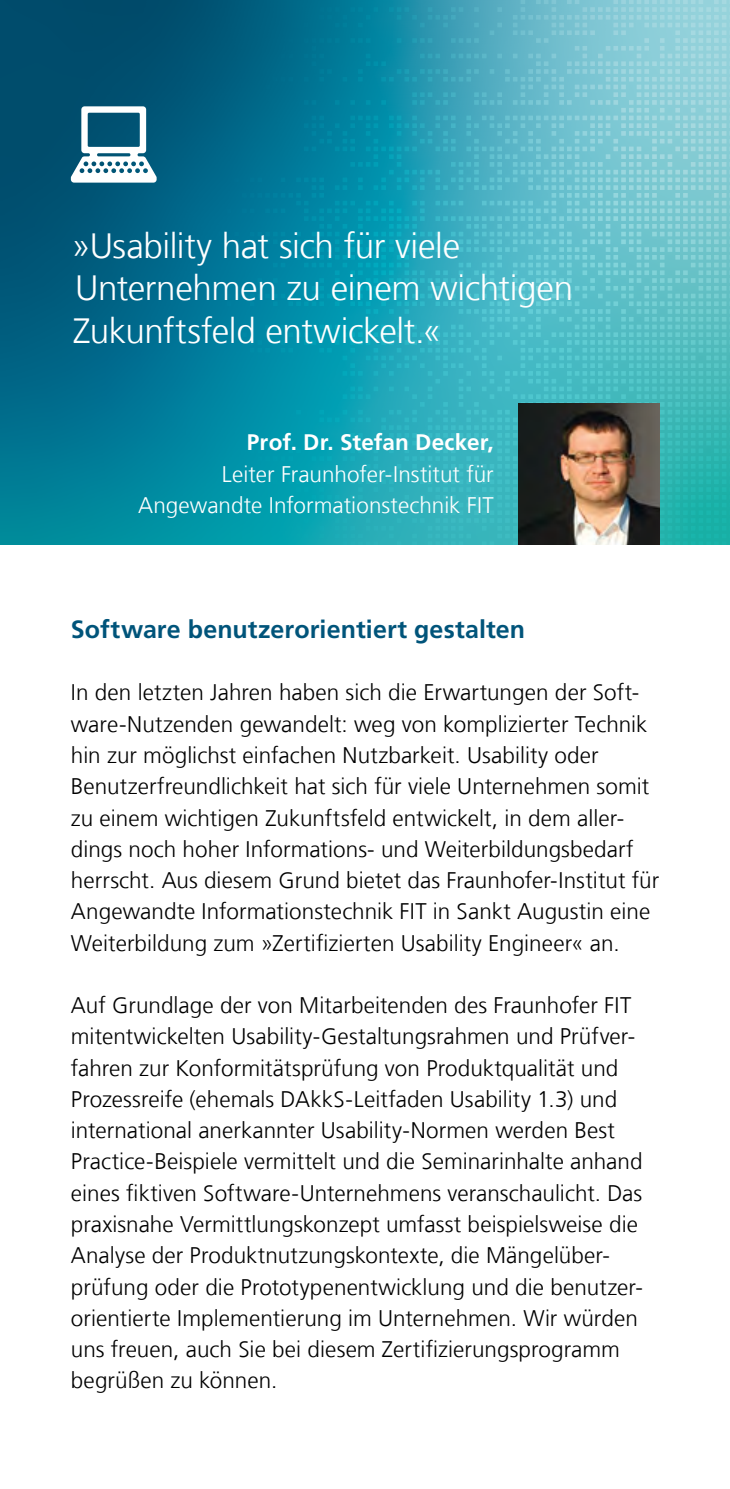
<style>
.page{position:relative;width:730px;height:1489px;background:#fff}
.page>*{position:absolute;margin:0;border:0;box-sizing:border-box;transform-origin:0 0}
.Zitat_14_17_weiss{font:300 35px/42.5px "Frutiger LT Com";letter-spacing:-.01em;color:#fff}
.Zwischenueberschrift{font:700 25px "Frutiger LT Com";letter-spacing:.005em;color:#00547a}
.Fliesstext_9_12_5_sc{font:300 22.5px/31.2px "Frutiger LT Com";letter-spacing:.005em;color:#000}
.Zitat_Autor_Info_9_1{font:300 22.5px/31.2px "Frutiger LT Com";color:#fff;text-align:right}
.Zitat_Autor_9_12_5_w{font:700 22.5px "Frutiger LT Com";letter-spacing:.01em;color:#fff}
</style>
<div class="page">
<svg style="left:0;top:0;width:730px;height:544px;background:#2896ab"></svg>
<img style="left:519px;top:403px;width:140px;height:141px">
<svg style="left:71px;top:106px;width:86px;height:77px"></svg>
<p class="Zitat_14_17_weiss" style="left:71px;top:224px;width:503px">»Usability hat sich für viele<br>Unternehmen zu einem wichtigen<br>Zukunftsfeld entwickelt.«</p>
<p class="Zitat_Autor_9_12_5_w" style="left:247px;top:429px;width:248px">Prof. Dr. Stefan Decker,</p>
<p class="Zitat_Autor_Info_9_1" style="left:138px;top:458px;width:357px">Leiter Fraunhofer-Institut für<br>Angewandte Informationstechnik FIT</p>
<p class="Zwischenueberschrift" style="left:71px;top:614px;width:456px">Software benutzerorientiert gestalten</p>
<p class="Fliesstext_9_12_5_sc" style="left:71px;top:677px;width:590px">In den letzten Jahren haben sich die Erwartungen der Soft&shy;ware-Nutzenden gewandelt: weg von komplizierter Technik hin zur möglichst einfachen Nutzbarkeit. Usability oder Benutzerfreundlichkeit hat sich für viele Unternehmen somit zu einem wichtigen Zukunftsfeld entwickelt, in dem aller&shy;dings noch hoher Informations- und Weiterbildungsbedarf herrscht. Aus diesem Grund bietet das Fraunhofer-Institut für Angewandte Informationstechnik FIT in Sankt Augustin eine Weiterbildung zum »Zertifizierten Usability Engineer« an.</p>
<p class="Fliesstext_9_12_5_sc" style="left:71px;top:989px;width:573px">Auf Grundlage der von Mitarbeitenden des Fraunhofer FIT mitentwickelten Usability-Gestaltungsrahmen und Prüfver&shy;fahren zur Konformitätsprüfung von Produktqualität und Prozessreife (ehemals DAkkS-Leitfaden Usability 1.3) und international anerkannter Usability-Normen werden Best Practice-Beispiele vermittelt und die Seminarinhalte anhand eines fiktiven Software-Unternehmens veranschaulicht. Das praxisnahe Vermittlungskonzept umfasst beispielsweise die Analyse der Produktnutzungskontexte, die Mängelüber&shy;prüfung oder die Prototypenentwicklung und die benutzer&shy;orientierte Implementierung im Unternehmen. Wir würden uns freuen, auch Sie bei diesem Zertifizierungsprogramm begrüßen zu können.</p>
</div>
